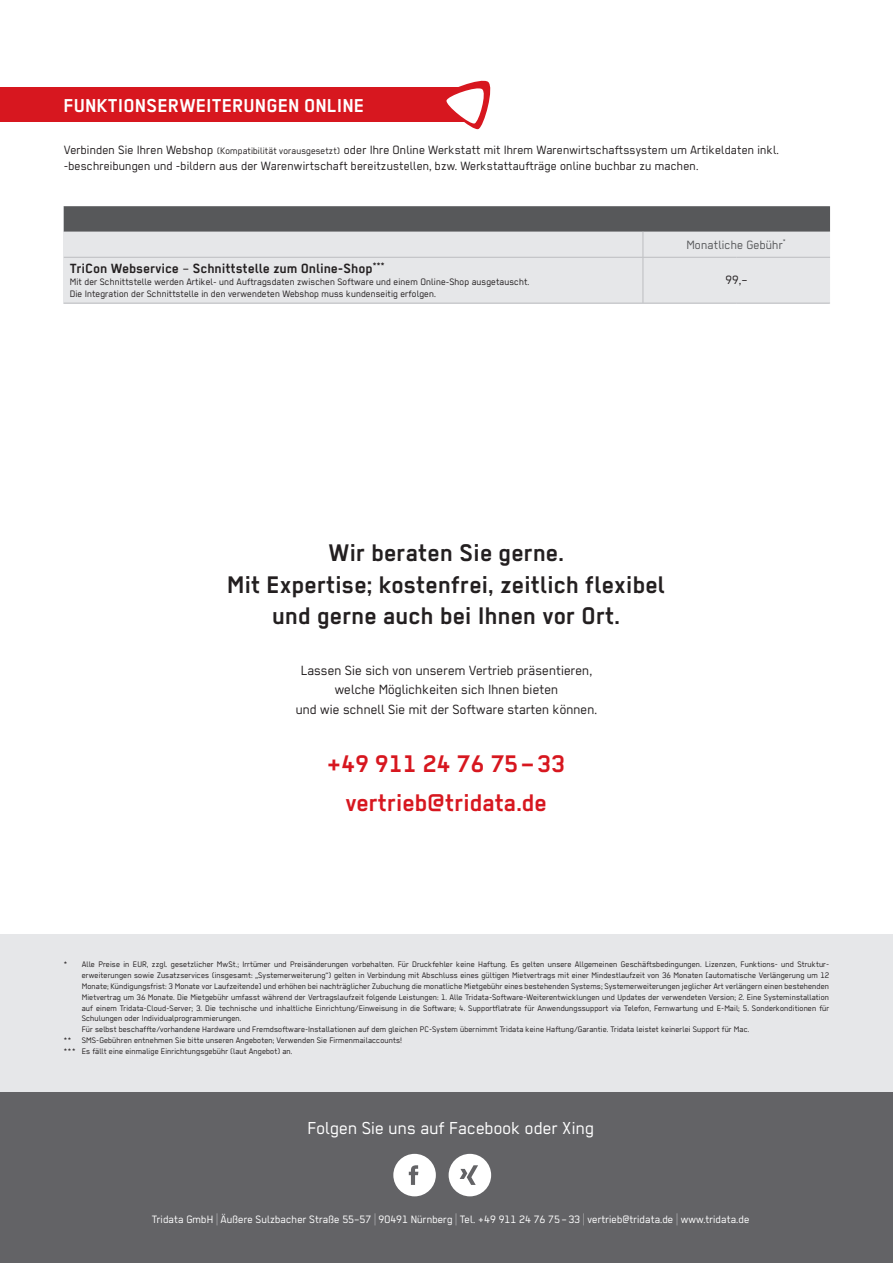
<style>
.page{position:relative;width:893px;height:1263px;background:#fff}
.page>*{position:absolute;margin:0;border:0;box-sizing:border-box;transform-origin:0 0}
.t1{font:700 27px/31.5px "Regular";color:#231f20;text-align:center}
.paragraph_6px_L{font:700 27px "Regular";letter-spacing:-.005em;color:#d7171f}
.t2{font:700 21px "Regular";color:#fff}
.t3{font:19.5px "Regular";color:#fff}
.paragraph_6px_L-2{font:15px "Regular";letter-spacing:-.005em;color:#231f20}
.t4{font:700 15px "Regular";color:#231f20}
.t5{font:13.5px/16.2px "Regular";color:#231f20}
.t6{font:13.5px "Regular";color:#57585a}
.t7{font:12px "Regular";color:#fff}
.t8{font:10.5px "Regular";color:#231f20}
.t9{font:9px/10.8px "Regular";color:#231f20;text-align:justify}
.s1{font-size:10.5px}
.s2{font-weight:400}
</style>
<div class="page">
<div style="left:0;top:934px;width:893px;height:158px;background:#e6e7e9"></div>
<div style="left:0;top:1092px;width:893px;height:171px;background:#636366"></div>
<div style="left:393px;top:1154px;width:43px;height:42px;background:#fff;border-radius:50%"></div>
<svg style="left:409px;top:1165px;width:9px;height:20px"></svg>
<div style="left:449px;top:1154px;width:42px;height:42px;background:#fff;border-radius:50%"></div>
<svg style="left:460px;top:1165px;width:18px;height:20px"></svg>
<div style="left:0;top:88px;width:474px;height:34px;background:#d7171f"></div>
<svg style="left:440px;top:80px;width:51px;height:50px"></svg>
<hr style="left:892px;top:745px;width:1px;height:227px;background:#57585a">
<div style="left:64px;top:258px;width:766px;height:45px;background:#e6e7e9"></div>
<svg style="left:64px;top:206px;width:766px;height:51px;background:#9e9fa1"></svg>
<hr style="left:64px;top:257px;width:579px;height:1px;background:#bcbdc0">
<hr style="left:64px;top:303px;width:579px;height:1px;background:#bcbdc0">
<hr style="left:643px;top:257px;width:93px;height:1px;background:#bcbdc0">
<hr style="left:643px;top:258px;width:1px;height:45px;background:#bcbdc0">
<hr style="left:736px;top:257px;width:94px;height:1px;background:#bcbdc0">
<hr style="left:643px;top:303px;width:93px;height:1px;background:#bcbdc0">
<hr style="left:736px;top:303px;width:94px;height:1px;background:#bcbdc0">
<p class="t2" style="left:64px;top:94px;width:302px">FUNKTIONSERWEITERUNGEN ONLINE</p>
<p class="t5" style="left:64px;top:141px;width:716px">Verbinden Sie Ihren Webshop <span class="s1">(Kompatibilität vorausgesetzt)</span> oder Ihre Online Werkstatt mit Ihrem Warenwirtschaftssystem um Artikeldaten inkl. -beschreibungen und -bildern aus der Warenwirtschaft bereitzustellen, bzw. Werkstattaufträge online buchbar zu machen.</p>
<p class="t4" style="left:70px;top:260px;width:317px">TriCon Webservice <span class="s2">–</span> Schnittstelle zum Online-Shop<sup>***</sup></p>
<p class="t8" style="left:70px;top:276px;width:461px">Mit der Schnittstelle werden Artikel- und Auftragsdaten zwischen Software und einem Online-Shop ausgetauscht.</p>
<p class="t8" style="left:70px;top:288px;width:368px">Die Integration der Schnittstelle in den verwendeten Webshop muss kundenseitig erfolgen.</p>
<p class="t6" style="left:686px;top:237px;width:101px">Monatliche Gebühr<sup>*</sup></p>
<p class="t5" style="left:725px;top:272px;width:23px">99,–</p>
<p class="t1" style="left:228px;top:537px;width:439px">Wir beraten Sie gerne.<br>Mit Expertise; kostenfrei, zeitlich flexibel</p>
<p class="t1" style="left:273px;top:600px;width:349px">und gerne auch bei Ihnen vor Ort.</p>
<p class="paragraph_6px_L-2" style="left:301px;top:662px;width:293px">Lassen Sie sich von unserem Vertrieb präsentieren,</p>
<p class="paragraph_6px_L-2" style="left:335px;top:681px;width:225px">welche Möglichkeiten sich Ihnen bieten</p>
<p class="paragraph_6px_L-2" style="left:296px;top:701px;width:303px">und wie schnell Sie mit der Software starten können.</p>
<p class="paragraph_6px_L" style="left:327px;top:749px;width:239px">+49 911 24 76 75–33</p>
<p class="paragraph_6px_L" style="left:346px;top:788px;width:203px">vertrieb@tridata.de</p>
<p class="t9" style="left:82px;top:959px;width:749px;text-indent:-18px">* Alle Preise in EUR, zzgl. gesetzlicher MwSt.; Irrtümer und Preisänderungen vorbehalten. Für Druckfehler keine Haftung. Es gelten unsere Allgemeinen Geschäftsbedingungen. Lizenzen, Funktions- und Struktur&shy;erweiterungen sowie Zusatzservices (insgesamt: „Systemerweiterung“) gelten in Verbindung mit Abschluss eines gültigen Mietvertrags mit einer Mindestlaufzeit von 36 Monaten [automatische Verlängerung um 12<br>Monate; Kündigungsfrist: 3 Monate vor Laufzeitende] und erhöhen bei nachträglicher Zubuchung die monatliche Mietgebühr eines bestehenden Systems; Systemerweiterungen jeglicher Art verlängern einen bestehenden Mietvertrag um 36 Monate. Die Mietgebühr umfasst während der Vertragslaufzeit folgende Leistungen: 1. Alle Tridata-Software-Weiterentwicklungen und Updates der verwendeten Version; 2. Eine Systeminstallation auf einem Tridata-Cloud-Server; 3. Die technische und inhaltliche Einrichtung/Einweisung in die Software; 4. Supportflatrate für Anwendungssupport via Telefon, Fernwartung und E-Mail; 5. Sonderkonditionen für Schulungen oder Individualprogrammierungen.</p>
<p class="t9" style="left:82px;top:1024px;width:669px">Für selbst beschaffte/vorhandene Hardware und Fremdsoftware-Installationen auf dem gleichen PC-System übernimmt Tridata keine Haftung/Garantie. Tridata leistet keinerlei Support für Mac.</p>
<p class="t9" style="left:64px;top:1035px;width:340px">** SMS-Gebühren entnehmen Sie bitte unseren Angeboten; Verwenden Sie Firmenmailaccounts!</p>
<p class="t9" style="left:64px;top:1045px;width:230px">*** Es fällt eine einmalige Einrichtungsgebühr (laut Angebot) an.</p>
<p class="t3" style="left:307px;top:1117px;width:288px">Folgen Sie uns auf Facebook oder Xing</p>
<p class="t7" style="left:152px;top:1213px;width:599px">Tridata GmbH | Äußere Sulzbacher Straße 55–57 | 90491 Nürnberg | Tel. +49 911 24 76 75–33 | vertrieb@tridata.de | www.tridata.de</p>
</div>
